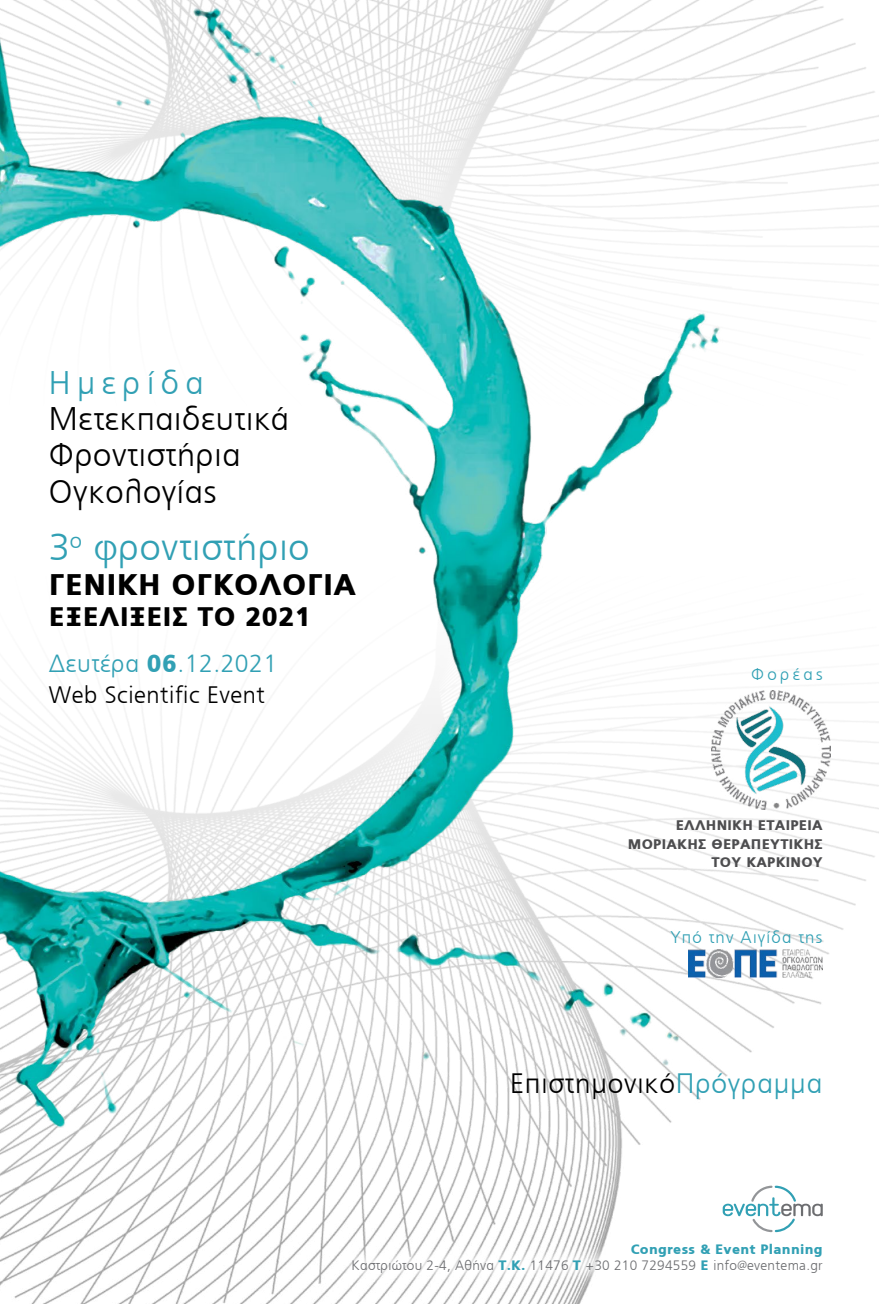
<style>
.page{position:relative;width:879px;height:1304px;background:#fff}
.page>*{position:absolute;margin:0;border:0;box-sizing:border-box;transform-origin:0 0}
.t1{font:300 37.6px "PF Catalog";letter-spacing:.02em;color:#31a0b4}
.t2{font:300 32.6px/36.4px "PF Catalog";letter-spacing:.02em;color:#000}
.t3{font:300 32.6px "PF Catalog";letter-spacing:.2em;color:#31a0b4}
.t4{font:900 29.6px "PF Catalog";letter-spacing:.02em;color:#000}
.t5{font:300 28px "PF Catalog";letter-spacing:.03em;color:#000}
.t6{font:900 26.8px "PF Catalog";letter-spacing:.02em;color:#000}
.t7{font:300 24.8px "PF Catalog";letter-spacing:.02em;color:#31a0b4}
.t8{font:300 23.8px "PF Catalog";letter-spacing:.02em;color:#000}
.t9{font:300 16.8px "PF Catalog";letter-spacing:.07em;color:#31a0b4}
.t10{font:900 13.8px/18.4px "PF Catalog";letter-spacing:.02em;color:#4d4d4f;text-align:right}
.t11{font:300 13.6px/16.4px "PF Catalog";letter-spacing:.02em;color:#6d6e71;text-align:right}
.s1{font-weight:900}
.s2{color:#31a0b4}
.s3{font-weight:900;color:#31a0b4}
</style>
<div class="page">
<img style="left:0;top:690px;width:879px;height:614px">
<img style="left:778px;top:0;width:101px;height:247px">
<img style="left:0;top:0;width:778px;height:1148px">
<img style="left:711px;top:691px;width:119px;height:119px">
<svg style="left:335px;top:1167px;width:506px;height:123px"></svg>
<svg style="left:722px;top:1184px;width:101px;height:49px"></svg>
<img style="left:688px;top:950px;width:134px;height:27px">
<h2 class="t3" style="left:49px;top:364px;width:156px">Ημερίδα</h2>
<h2 class="t2" style="left:49px;top:401px;width:242px">Μετεκπαιδευτικά<br>Φροντιστήρια<br>Ογκολογίας</h2>
<h1 class="t1" style="left:49px;top:526px;width:262px">3<sup>ο</sup> φροντιστήριο</h1>
<h3 class="t4" style="left:49px;top:568px;width:309px">ΓΕΝΙΚΗ ΟΓΚΟΛΟΓΙΑ</h3>
<h3 class="t6" style="left:49px;top:601px;width:263px">ΕΞΕΛΙΞΕΙΣ ΤΟ 2021</h3>
<h3 class="t7" style="left:49px;top:650px;width:230px">Δευτέρα <span class="s1">06</span>.12.2021</h3>
<h3 class="t8" style="left:49px;top:681px;width:218px">Web Scientific Event</h3>
<p class="t9" style="left:751px;top:664px;width:73px">Φορέας</p>
<p class="t10" style="left:628px;top:816px;width:196px">ΕΛΛΗΝΙΚΗ ΕΤΑΙΡΕΙΑ<br>ΜΟΡΙΑΚΗΣ ΘΕΡΑΠΕΥΤΙΚΗΣ<br>ΤΟΥ ΚΑΡΚΙΝΟΥ</p>
<p class="t9" style="left:670px;top:928px;width:153px">Υπό την Αιγίδα της</p>
<h3 class="t5" style="left:510px;top:1068px;width:314px">Επιστημονικό<span class="s2">Πρόγραμμα</span></h3>
<p class="t11" style="left:351px;top:1241px;width:473px"><span class="s3">Congress &amp; Event Planning<br></span>Καστριώτου 2-4, Αθήνα <span class="s3">Τ.Κ.</span> 11476 <span class="s3">Τ</span> +30 210 7294559 <span class="s3">E</span> info@eventema.gr</p>
</div>
